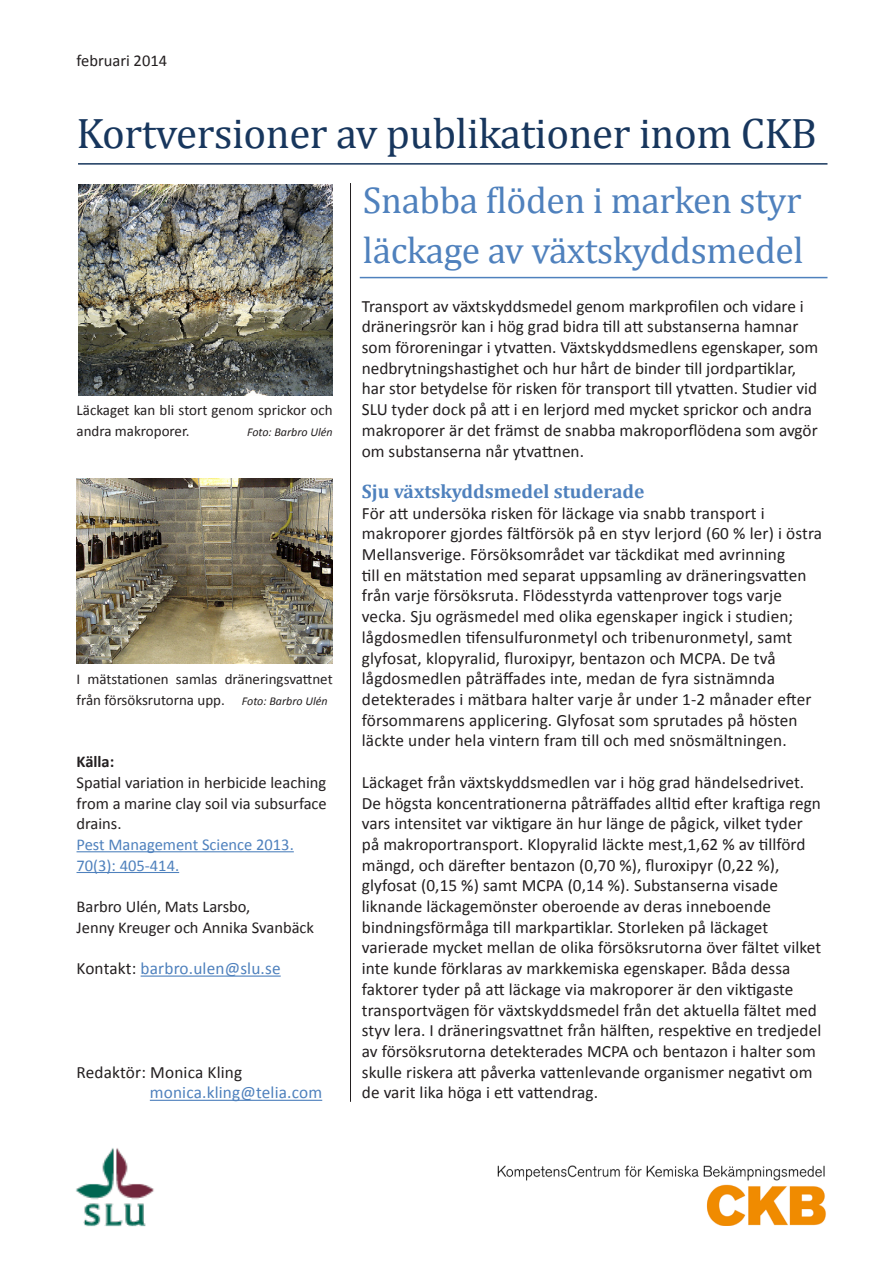
<style>
.page{position:relative;width:893px;height:1263px;background:#fff}
.page>*{position:absolute;margin:0;border:0;box-sizing:border-box;transform-origin:0 0}
.Huvud{font:42.9px "Cambria";letter-spacing:-.01em;color:#17365d}
.Rubrik{font:37.5px "Cambria";letter-spacing:-.01em;color:#4f81bd}
.t1{font:700 19.5px "Cambria";color:#4f81bd}
.Brödtext{font:17.25px/20.7px "Calibri";letter-spacing:.005em;color:#231f20}
.Brödtext-2{font:17.25px "Calibri";letter-spacing:.01em;color:#4f81bd}
.t2{font:16.5px/20.7px "Calibri";color:#231f20;text-align:justify}
.Länkar{font:16.5px "Calibri";color:#4f81bd}
.t3{font:700 16.5px "Calibri";color:#231f20}
.Bildtext{font:15px/20.7px "Calibri";color:#231f20}
.Bildtext-2{font:italic 12px "Calibri";color:#231f20}
.s1{font-style:italic;font-size:12px}
.s2{color:#231f20}
</style>
<div class="page">
<hr style="left:350px;top:183px;width:1px;height:919px;background:#231f20">
<img style="left:76px;top:1148px;width:78px;height:79px">
<img style="left:497px;top:1165px;width:329px;height:61px">
<hr style="left:150px;top:1100px;width:172px;height:1px;background:#4f81bd">
<hr style="left:77px;top:851px;width:217px;height:1px;background:#4f81bd">
<hr style="left:77px;top:872px;width:102px;height:1px;background:#4f81bd">
<hr style="left:141px;top:975px;width:140px;height:2px;background:#4f81bd">
<hr style="left:360px;top:277px;width:467px;height:1px;background:#4f81bd">
<hr style="left:78px;top:163px;width:749px;height:2px;background:#17365d">
<img style="left:78px;top:184px;width:255px;height:211px">
<img style="left:77px;top:478px;width:256px;height:186px">
<p class="t2" style="left:77px;top:50px;width:92px">februari 2014</p>
<p class="Huvud" style="left:77px;top:108px;width:742px">Kortversioner av publikationer inom CKB</p>
<p class="Bildtext" style="left:77px;top:400px;width:258px">Läckaget kan bli stort genom sprickor och andra makroporer.</p>
<p class="Bildtext-2" style="left:247px;top:424px;width:87px">Foto: Barbro Ulén</p>
<p class="Bildtext" style="left:77px;top:669px;width:258px">I mätstationen samlas dräneringsvattnet från försöksrutorna upp. <span class="s1">Foto: Barbro Ulén</span></p>
<p class="t3" style="left:77px;top:751px;width:39px">Källa:</p>
<p class="t2" style="left:77px;top:772px;width:252px">Spatial variation in herbicide leaching from a marine clay soil via subsurface drains.</p>
<p class="Länkar" style="left:77px;top:834px;width:219px">Pest Management Science 2013.</p>
<p class="Länkar" style="left:77px;top:855px;width:104px">70(3): 405-414.</p>
<p class="t2" style="left:77px;top:896px;width:175px">Barbro Ulén, Mats Larsbo,</p>
<p class="t2" style="left:77px;top:917px;width:239px">Jenny Kreuger och Annika Svanbäck</p>
<p class="Brödtext-2" style="left:77px;top:957px;width:206px"><span class="s2">Kontakt:</span> barbro.ulen@slu.se</p>
<p class="Brödtext" style="left:77px;top:1062px;width:167px">Redaktör: Monica Kling</p>
<p class="Brödtext-2" style="left:150px;top:1082px;width:174px">monica.kling@telia.com</p>
<p class="Rubrik" style="left:363px;top:178px;width:440px">Snabba flöden i marken styr</p>
<p class="Rubrik" style="left:363px;top:228px;width:442px">läckage av växtskyddsmedel</p>
<p class="Brödtext" style="left:362px;top:296px;width:458px">Transport av växtskyddsmedel genom markprofilen och vidare i dräneringsrör kan i hög grad bidra till att substanserna hamnar som föroreningar i ytvatten. Växtskyddsmedlens egenskaper, som nedbrytningshastighet och hur hårt de binder till jordpartiklar, har stor betydelse för risken för transport till ytvatten. Studier vid SLU tyder dock på att i en lerjord med mycket sprickor och andra makroporer är det främst de snabba makroporflödena som avgör om substanserna når ytvattnen.</p>
<p class="t1" style="left:362px;top:478px;width:284px">Sju växtskyddsmedel studerade</p>
<p class="Brödtext" style="left:362px;top:503px;width:462px">För att undersöka risken för läckage via snabb transport i makroporer gjordes fältförsök på en styv lerjord (60 % ler) i östra Mellansverige. Försöksområdet var täckdikat med avrinning<br>till en mätstation med separat uppsamling av dräneringsvatten från varje försöksruta. Flödesstyrda vattenprover togs varje vecka. Sju ogräsmedel med olika egenskaper ingick i studien; lågdosmedlen tifensulfuronmetyl och tribenuronmetyl, samt glyfosat, klopyralid, fluroxipyr, bentazon och MCPA. De två lågdosmedlen påträffades inte, medan de fyra sistnämnda detekterades i mätbara halter varje år under 1-2 månader efter försommarens applicering. Glyfosat som sprutades på hösten läckte under hela vintern fram till och med snösmältningen.</p>
<p class="Brödtext" style="left:362px;top:772px;width:461px">Läckaget från växtskyddsmedlen var i hög grad händelsedrivet.<br>De högsta koncentrationerna påträffades alltid efter kraftiga regn</p>
<p class="Brödtext" style="left:362px;top:813px;width:461px">vars intensitet var viktigare än hur länge de pågick, vilket tyder på makroportransport. Klopyralid läckte mest,1,62 % av tillförd mängd, och därefter bentazon (0,70 %), fluroxipyr (0,22 %), glyfosat (0,15 %) samt MCPA (0,14 %). Substanserna visade liknande läckagemönster oberoende av deras inneboende bindningsförmåga till markpartiklar. Storleken på läckaget varierade mycket mellan de olika försöksrutorna över fältet vilket inte kunde förklaras av markkemiska egenskaper. Båda dessa faktorer tyder på att läckage via makroporer är den viktigaste transportvägen för växtskyddsmedel från det aktuella fältet med styv lera. I dräneringsvattnet från hälften, respektive en tredjedel av försöksrutorna detekterades MCPA och bentazon i halter som skulle riskera att påverka vattenlevande organismer negativt om de varit lika höga i ett vattendrag.</p>
</div>
